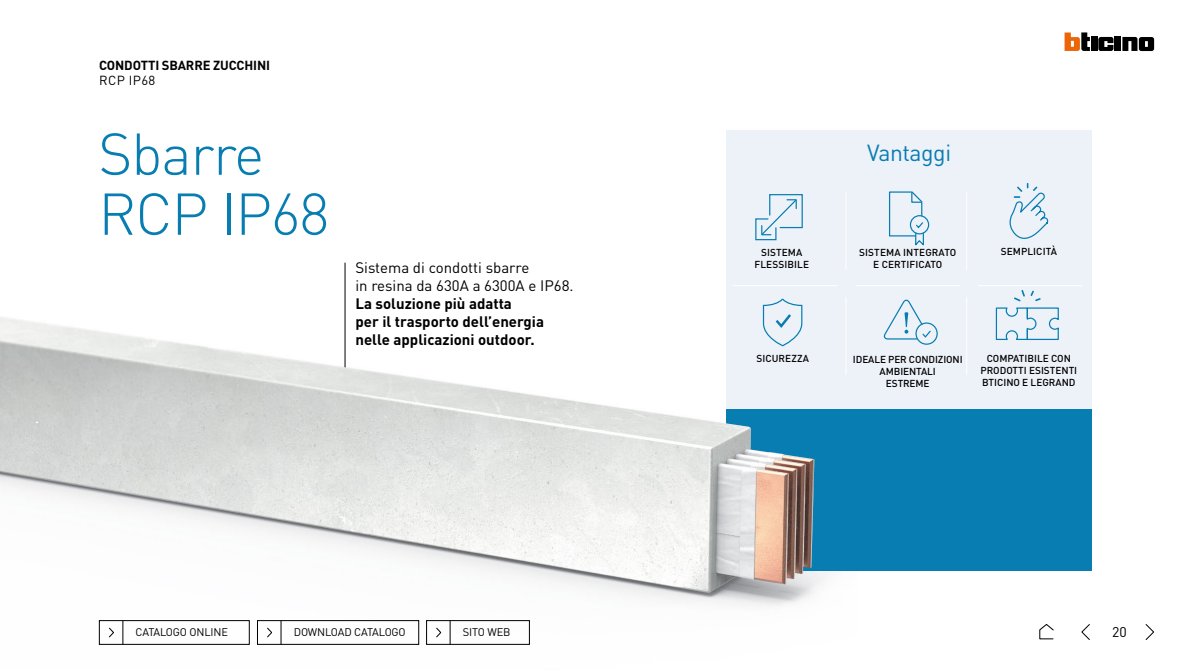
<style>
.page{position:relative;width:1191px;height:670px;background:#fff}
.page>*{position:absolute;margin:0;border:0;box-sizing:border-box;transform-origin:0 0}
.t1{font:300 58px/60px "DIN Pro";letter-spacing:-.02em;color:#077db2}
.t2{font:23px "DIN Pro";letter-spacing:-.02em;color:#077db2}
.t3{font:700 15px/18px "DIN Pro";color:#000}
.t4{font:15px/18px "DIN Pro";color:#000}
.t5{font:14px "DIN Pro";color:#000}
.t6{font:700 13px "DIN Pro";letter-spacing:-.01em;color:#000}
.t7{font:13px "DIN Pro";letter-spacing:.025em;color:#000}
.t8{font:11px "DIN Pro";letter-spacing:-.02em;color:#000}
.t9{font:500 10px/12px "DIN Pro";color:#000;text-align:center}
</style>
<div class="page">
<img style="left:98px;top:304px;width:759px;height:341px">
<hr style="left:344px;top:263px;width:1px;height:134px;background:#000">
<div style="left:726px;top:130px;width:365px;height:332px;background:#edf1f8"></div>
<div style="left:726px;top:410px;width:365px;height:160px;background:#077db2"></div>
<svg style="left:1009px;top:183px;width:40px;height:56px"></svg>
<svg style="left:755px;top:194px;width:48px;height:47px"></svg>
<hr style="left:733px;top:285px;width:104px;height:1px;background:#fff">
<hr style="left:855px;top:285px;width:104px;height:1px;background:#fff">
<hr style="left:978px;top:285px;width:104px;height:1px;background:#fff">
<hr style="left:845px;top:192px;width:1px;height:77px;background:#fff">
<hr style="left:845px;top:297px;width:1px;height:77px;background:#fff">
<hr style="left:966px;top:192px;width:1px;height:77px;background:#fff">
<hr style="left:966px;top:297px;width:1px;height:77px;background:#fff">
<svg style="left:762px;top:298px;width:41px;height:18px"></svg>
<div style="left:910px;top:215px;width:19px;height:19px;border:1px solid #077db2;border-radius:50%"></div>
<svg style="left:889px;top:191px;width:35px;height:55px"></svg>
<svg style="left:1014px;top:290px;width:26px;height:11px"></svg>
<svg style="left:995px;top:307px;width:64px;height:33px"></svg>
<div style="left:915px;top:322px;width:22px;height:23px;border:1px solid #077db2;border-radius:50%"></div>
<svg style="left:883px;top:299px;width:49px;height:41px"></svg>
<div style="left:1091px;top:37px;width:6px;height:14px;background:#000"></div>
<div style="left:1114px;top:37px;width:7px;height:14px;background:#000"></div>
<svg style="left:1098px;top:37px;width:15px;height:14px"></svg>
<svg style="left:1122px;top:37px;width:32px;height:14px"></svg>
<svg style="left:1064px;top:32px;width:26px;height:19px"></svg>
<div style="left:99px;top:620px;width:150px;height:24px;border:1px solid #000"></div>
<svg style="left:109px;top:627px;width:5px;height:10px"></svg>
<svg style="left:123px;top:621px;width:1px;height:23px"></svg>
<div style="left:257px;top:620px;width:162px;height:24px;border:1px solid #000"></div>
<svg style="left:267px;top:627px;width:5px;height:10px"></svg>
<svg style="left:281px;top:621px;width:1px;height:23px"></svg>
<div style="left:426px;top:620px;width:103px;height:24px;border:1px solid #000"></div>
<svg style="left:436px;top:627px;width:5px;height:10px"></svg>
<svg style="left:450px;top:621px;width:1px;height:23px"></svg>
<img style="left:0;top:316px;width:814px;height:276px">
<svg style="left:1145px;top:624px;width:9px;height:16px"></svg>
<svg style="left:1081px;top:624px;width:9px;height:16px"></svg>
<svg style="left:1039px;top:624px;width:15px;height:16px"></svg>
<h3 class="t6" style="left:99px;top:54px;width:172px">CONDOTTI SBARRE ZUCCHINI</h3>
<h3 class="t7" style="left:99px;top:70px;width:58px">RCP IP68</h3>
<h1 class="t1" style="left:98px;top:119px;width:232px">Sbarre<br>RCP IP68</h1>
<h3 class="t4" style="left:355px;top:257px;width:220px">Sistema di condotti sbarre<br>in resina da 630A a 6300A e IP68.</h3>
<h3 class="t3" style="left:355px;top:293px;width:190px">La soluzione più adatta<br>per il trasporto dell’energia nelle applicazioni outdoor.</h3>
<h2 class="t2" style="left:867px;top:134px;width:85px">Vantaggi</h2>
<p class="t9" style="left:761px;top:245px;width:43px">SISTEMA</p>
<p class="t9" style="left:1000px;top:244px;width:58px">SEMPLICITÀ</p>
<p class="t9" style="left:754px;top:257px;width:56px">FLESSIBILE</p>
<p class="t9" style="left:859px;top:245px;width:98px">SISTEMA INTEGRATO<br>E CERTIFICATO</p>
<p class="t9" style="left:756px;top:351px;width:54px">SICUREZZA</p>
<p class="t9" style="left:853px;top:352px;width:111px">IDEALE PER CONDIZIONI<br>AMBIENTALI<br>ESTREME</p>
<p class="t9" style="left:980px;top:351px;width:98px">COMPATIBILE CON<br>PRODOTTI ESISTENTI<br>BTICINO E LEGRAND</p>
<p class="t8" style="left:136px;top:624px;width:94px">CATALOGO ONLINE</p>
<p class="t8" style="left:294px;top:624px;width:113px">DOWNLOAD CATALOGO</p>
<p class="t8" style="left:463px;top:624px;width:49px">SITO WEB</p>
<h3 class="t5" style="left:1112px;top:621px;width:16px">20</h3>
</div>
